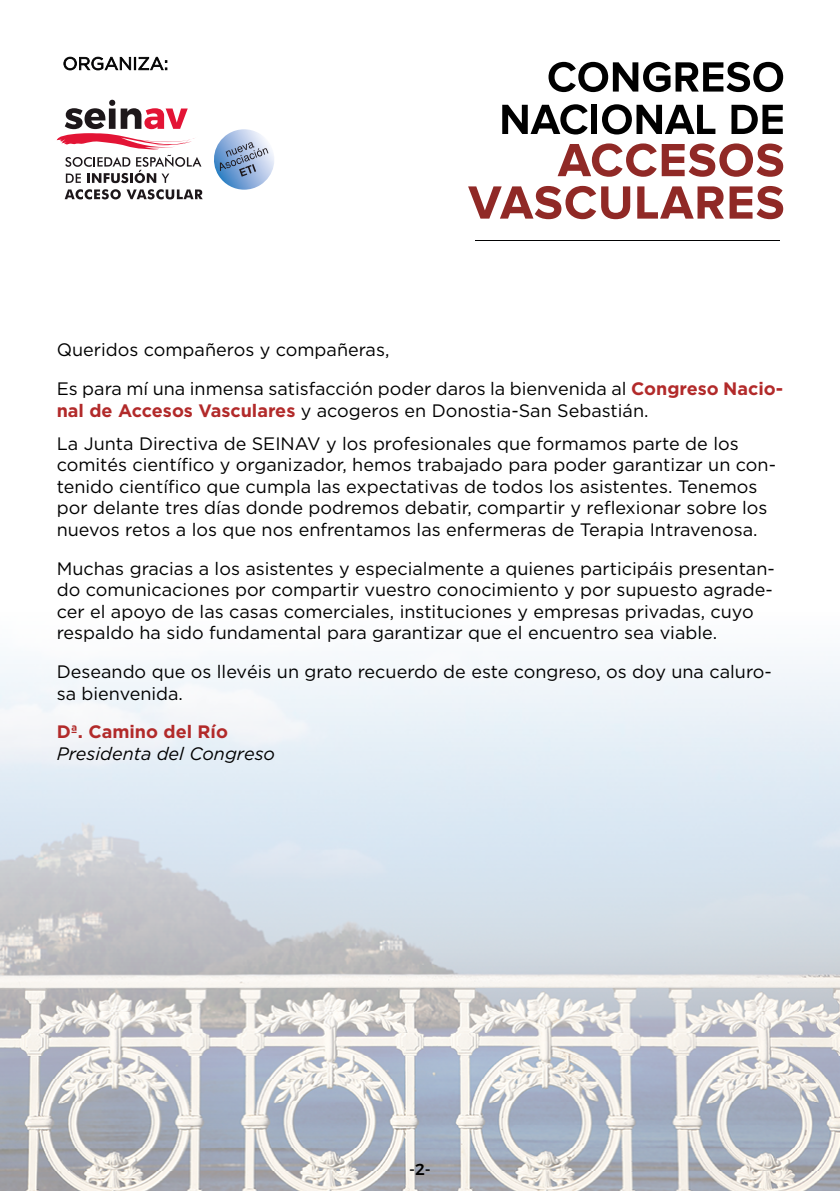
<style>
.page{position:relative;width:840px;height:1191px;background:#fff}
.page>*{position:absolute;margin:0;border:0;box-sizing:border-box;transform-origin:0 0}
.t1{font:18px/21.6px "Gotham HTF";color:#000}
.t2{font:italic 18px "Gotham HTF";color:#000}
.t3{font:700 18px "Gotham HTF";color:#b22a2a}
.t4{font:500 16px "Montserrat";color:#000}
.s1{font-weight:700;color:#b22a2a}
</style>
<div class="page">
<img style="left:0;top:56px;width:839px;height:1135px">
<svg style="left:63px;top:57px;width:104px;height:13px"></svg>
<img style="left:209px;top:129px;width:68px;height:61px">
<svg style="left:57px;top:100px;width:144px;height:83px"></svg>
<svg style="left:65px;top:189px;width:138px;height:10px"></svg>
<svg style="left:220px;top:142px;width:48px;height:35px;background:#8aa1c3"></svg>
<svg style="left:548px;top:62px;width:234px;height:30px"></svg>
<svg style="left:502px;top:104px;width:85px;height:30px"></svg>
<div style="left:591px;top:105px;width:6px;height:29px;background:#000"></div>
<svg style="left:601px;top:104px;width:114px;height:30px"></svg>
<svg style="left:731px;top:105px;width:51px;height:29px"></svg>
<svg style="left:557px;top:143px;width:225px;height:34px"></svg>
<svg style="left:468px;top:186px;width:162px;height:33px"></svg>
<svg style="left:637px;top:186px;width:86px;height:33px"></svg>
<svg style="left:729px;top:186px;width:53px;height:33px"></svg>
<hr style="left:475px;top:240px;width:304px;height:1px;background:#020203">
<p class="t1" style="left:57px;top:330px;width:727px;line-height:38.6px">Queridos compañeros y compañeras,<br>Es para mí una inmensa satisfacción poder daros la bienvenida al <span class="s1">Congreso Nacio-</span></p>
<p class="t1" style="left:57px;top:393px;width:683px;line-height:33px"><span class="s1">nal de Accesos Vasculares</span> y acogeros en Donostia-San Sebastián.<br>La Junta Directiva de SEINAV y los profesionales que formamos parte de los</p>
<p class="t1" style="left:57px;top:454px;width:720px">comités científico y organizador, hemos trabajado para poder garantizar un con&shy;tenido científico que cumpla las expectativas de todos los asistentes. Tenemos por delante tres días donde podremos debatir, compartir y reflexionar sobre los nuevos retos a los que nos enfrentamos las enfermeras de Terapia Intravenosa.</p>
<p class="t1" style="left:57px;top:557px;width:719px">Muchas gracias a los asistentes y especialmente a quienes participáis presentan&shy;do comunicaciones por compartir vuestro conocimiento y por supuesto agrade&shy;cer el apoyo de las casas comerciales, instituciones y empresas privadas, cuyo respaldo ha sido fundamental para garantizar que el encuentro sea viable.</p>
<p class="t1" style="left:57px;top:660px;width:716px">Deseando que os llevéis un grato recuerdo de este congreso, os doy una caluro&shy;sa bienvenida.</p>
<p class="t3" style="left:57px;top:721px;width:173px">Dª. Camino del Río</p>
<p class="t2" style="left:57px;top:743px;width:220px">Presidenta del Congreso</p>
<p class="t4" style="left:409px;top:1156px;width:23px">-2-</p>
</div>
